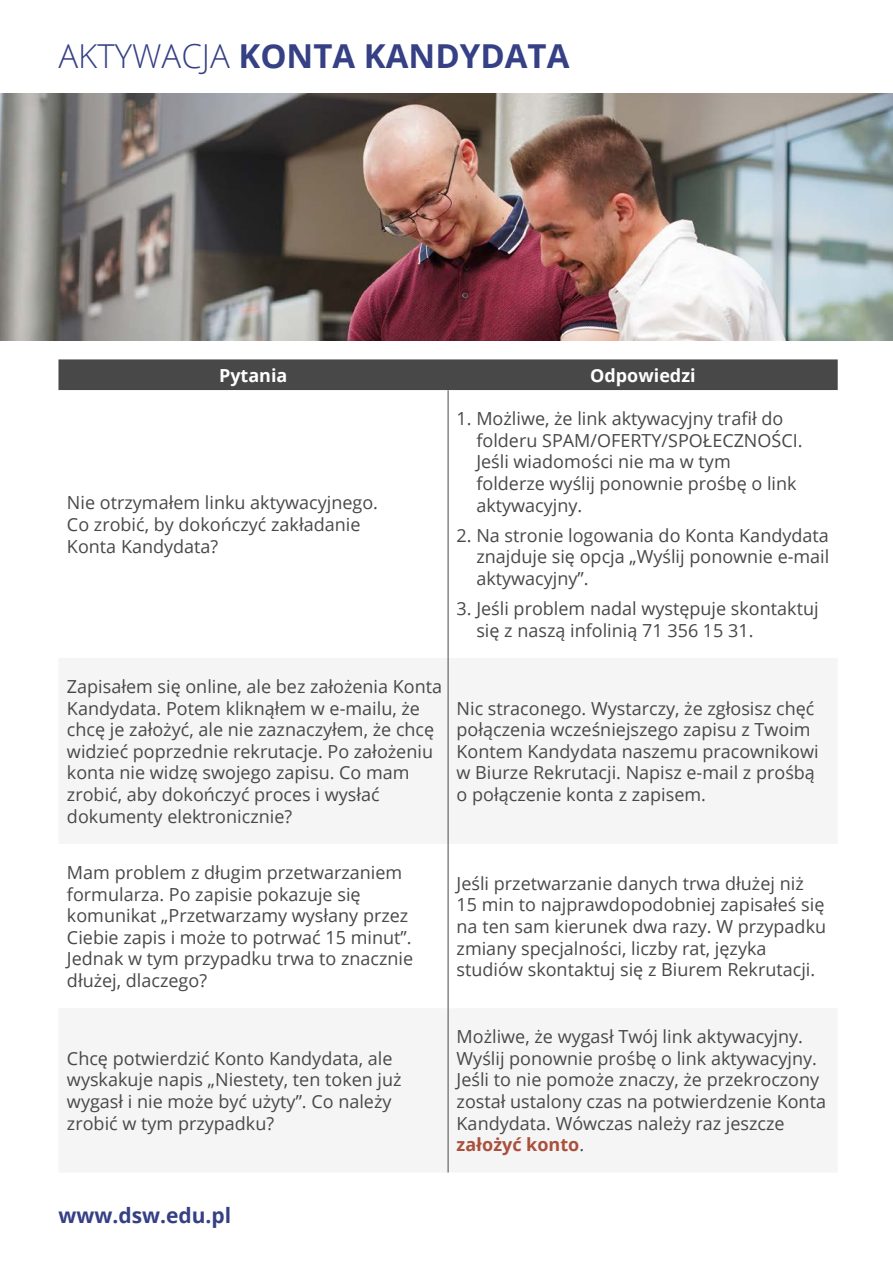
<style>
.page{position:relative;width:893px;height:1263px;background:#fff}
.page>*{position:absolute;margin:0;border:0;box-sizing:border-box;transform-origin:0 0}
.t1{font:700 33px "Open Sans";color:#354085}
.t2{font:700 21px "Open Sans";color:#354085}
.t3{font:18px/21.6px "Open Sans";color:#484848}
.t4{font:700 18px "Open Sans";color:#fff}
.s1{font-weight:300}
.s2{font-weight:700;color:#aa503d}
</style>
<div class="page">
<img style="left:0;top:94px;width:893px;height:246px">
<div style="left:58px;top:359px;width:780px;height:31px;background:#484848"></div>
<hr style="left:448px;top:390px;width:1px;height:268px;background:#484848">
<hr style="left:448px;top:658px;width:1px;height:186px;background:#484848">
<hr style="left:448px;top:844px;width:1px;height:164px;background:#484848">
<hr style="left:448px;top:1008px;width:1px;height:164px;background:#484848">
<h1 class="t1" style="left:58px;top:32px;width:513px"><span class="s1">AKTYWACJA</span> KONTA KANDYDATA</h1>
<p class="t4" style="left:219px;top:362px;width:70px">Pytania</p>
<p class="t4" style="left:590px;top:362px;width:107px">Odpowiedzi</p>
<p class="t3" style="left:67px;top:492px;width:313px">Nie otrzymałem linku aktywacyjnego.<br>Co zrobić, by dokończyć zakładanie<br>Konta Kandydata?</p>
<p class="t3" style="left:67px;top:675px;width:377px">Zapisałem się online, ale bez założenia Konta Kandydata. Potem kliknąłem w e-mailu, że chcę je założyć, ale nie zaznaczyłem, że chcę widzieć poprzednie rekrutacje. Po założeniu konta nie widzę swojego zapisu. Co mam zrobić, aby dokończyć proces i wysłać dokumenty elektronicznie?</p>
<p class="t3" style="left:476px;top:407px;width:328px;text-indent:-20px">1. Możliwe, że link aktywacyjny trafił do folderu SPAM/OFERTY/SPOŁECZNOŚCI.<br>Jeśli wiadomości nie ma w tym folderze wyślij ponownie prośbę o link aktywacyjny.</p>
<p class="t3" style="left:476px;top:524px;width:355px;text-align:justify;text-indent:-20px">2. Na stronie logowania do Konta Kandydata znajduje się opcja „Wyślij ponownie e-mail aktywacyjny”.</p>
<p class="t3" style="left:476px;top:597px;width:344px;text-indent:-20px">3. Jeśli problem nadal występuje skontaktuj się z naszą infolinią 71 356 15 31.</p>
<p class="t3" style="left:457px;top:697px;width:364px">Nic straconego. Wystarczy, że zgłosisz chęć połączenia wcześniejszego zapisu z Twoim Kontem Kandydata naszemu pracownikowi w Biurze Rekrutacji. Napisz e-mail z prośbą o połączenie konta z zapisem.</p>
<p class="t3" style="left:67px;top:861px;width:348px">Mam problem z długim przetwarzaniem formularza. Po zapisie pokazuje się komunikat „Przetwarzamy wysłany przez Ciebie zapis i może to potrwać 15 minut”.<br>Jednak w tym przypadku trwa to znacznie dłużej, dlaczego?</p>
<p class="t3" style="left:457px;top:872px;width:371px">Jeśli przetwarzanie danych trwa dłużej niż 15 min to najprawdopodobniej zapisałeś się na ten sam kierunek dwa razy. W przypadku zmiany specjalności, liczby rat, języka studiów skontaktuj się z Biurem Rekrutacji.</p>
<p class="t3" style="left:67px;top:1047px;width:336px">Chcę potwierdzić Konto Kandydata, ale wyskakuje napis „Niestety, ten token już wygasł i nie może być użyty”. Co należy zrobić w tym przypadku?</p>
<p class="t2" style="left:58px;top:1200px;width:174px">www.dsw.edu.pl</p>
<p class="t3" style="left:457px;top:1025px;width:371px">Możliwe, że wygasł Twój link aktywacyjny.<br>Wyślij ponownie prośbę o link aktywacyjny.<br>Jeśli to nie pomoże znaczy, że przekroczony został ustalony czas na potwierdzenie Konta Kandydata. Wówczas należy raz jeszcze <span class="s2">założyć konto</span>.</p>
</div>
